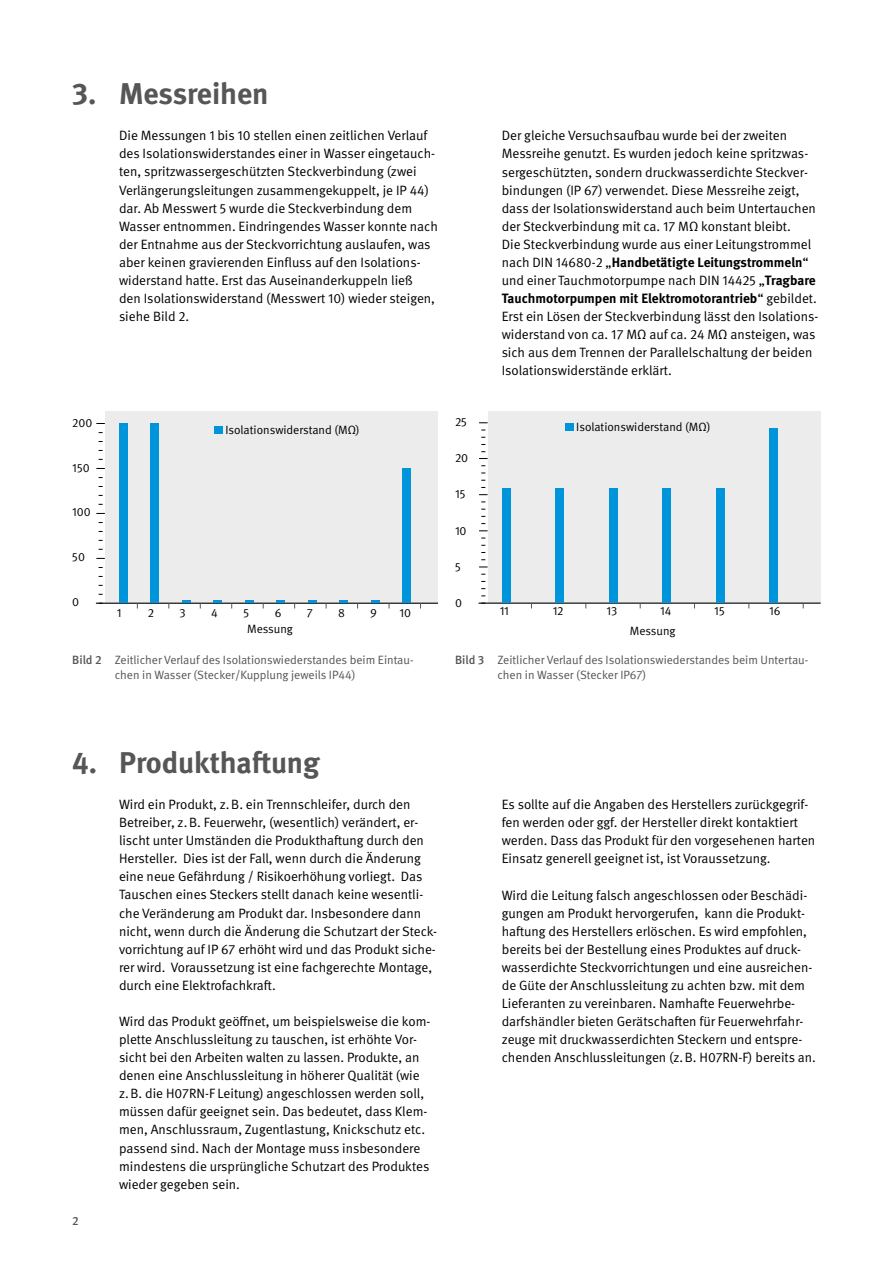
<style>
.page{position:relative;width:893px;height:1263px;background:#fff}
.page>*{position:absolute;margin:0;border:0;box-sizing:border-box;transform-origin:0 0}
.t1{font:700 30px "DGUV Meta";color:#565656}
.t2{font:13.5px/18.1px "DGUV Meta";color:#000}
.t3{font:12px/15px "DGUV Meta";color:#565656}
.t4{font:12px "DGUV Meta";color:#000}
.t5{font:500 12px "DGUV Meta";color:#565656}
.s1{font-weight:700}
.s2{font-weight:500}
</style>
<div class="page">
<div style="left:488px;top:411px;width:333px;height:192px;background:#ececed"></div>
<hr style="left:479px;top:603px;width:342px;height:1px;background:#000">
<div style="left:565px;top:423px;width:9px;height:8px;background:#0095db"></div>
<div style="left:502px;top:488px;width:8px;height:115px;background:#0095db"></div>
<div style="left:662px;top:488px;width:9px;height:115px;background:#0095db"></div>
<div style="left:555px;top:488px;width:9px;height:115px;background:#0095db"></div>
<div style="left:716px;top:488px;width:9px;height:115px;background:#0095db"></div>
<div style="left:609px;top:488px;width:8px;height:115px;background:#0095db"></div>
<div style="left:770px;top:428px;width:8px;height:175px;background:#0095db"></div>
<div style="left:105px;top:411px;width:333px;height:192px;background:#ececed"></div>
<hr style="left:96px;top:603px;width:342px;height:1px;background:#000">
<div style="left:214px;top:426px;width:9px;height:8px;background:#0095db"></div>
<div style="left:119px;top:423px;width:9px;height:180px;background:#0095db"></div>
<div style="left:151px;top:423px;width:8px;height:180px;background:#0095db"></div>
<svg style="left:182px;top:600px;width:8px;height:3px"></svg>
<svg style="left:213px;top:600px;width:9px;height:3px"></svg>
<svg style="left:245px;top:600px;width:8px;height:3px"></svg>
<svg style="left:276px;top:600px;width:9px;height:3px"></svg>
<svg style="left:308px;top:600px;width:8px;height:3px"></svg>
<svg style="left:339px;top:600px;width:9px;height:3px"></svg>
<svg style="left:371px;top:600px;width:8px;height:3px"></svg>
<div style="left:402px;top:468px;width:9px;height:135px;background:#0095db"></div>
<h1 class="t1" style="left:72px;top:76px;width:198px">3. Messreihen</h1>
<p class="t2" style="left:119px;top:127px;width:320px">Die Messungen 1 bis 10 stellen einen zeitlichen Verlauf des Isolationswiderstandes einer in Wasser eingetauch&shy;ten, spritzwassergeschützten Steckverbindung (zwei Verlängerungsleitungen zusammengekuppelt, je IP 44) dar. Ab Messwert 5 wurde die Steckverbindung dem Wasser entnommen. Eindringendes Wasser konnte nach der Entnahme aus der Steckvorrichtung auslaufen, was aber keinen gravierenden Einfluss auf den Isolations&shy;widerstand hatte. Erst das Auseinanderkuppeln ließ den Isolationswiderstand (Messwert 10) wieder steigen, siehe Bild 2.</p>
<p class="t2" style="left:502px;top:127px;width:318px">Der gleiche Versuchsaufbau wurde bei der zweiten Messreihe genutzt. Es wurden jedoch keine spritzwas&shy;sergeschützten, sondern druckwasserdichte Steckver&shy;bindungen (IP 67) verwendet. Diese Messreihe zeigt, dass der Isolationswiderstand auch beim Untertauchen der Steckverbindung mit ca. 17 MΩ konstant bleibt.<br>Die Steckverbindung wurde aus einer Leitungstrommel nach DIN 14680-2 „<span class="s1">Handbetätigte Leitungstrommeln</span>“ und einer Tauchmotorpumpe nach DIN 14425 „<span class="s1">Tragbare Tauchmotorpumpen mit Elektromotorantrieb</span>“ gebildet.<br>Erst ein Lösen der Steckverbindung lässt den Isolations&shy;widerstand von ca. 17 MΩ auf ca. 24 MΩ ansteigen, was sich aus dem Trennen der Parallelschaltung der beiden Isolationswiderstände erklärt.</p>
<p class="t4" style="left:72px;top:416px;width:22px">200</p>
<p class="t4" style="left:72px;top:461px;width:19px">150</p>
<p class="t4" style="left:72px;top:505px;width:20px">100</p>
<p class="t4" style="left:72px;top:550px;width:14px">50</p>
<p class="t4" style="left:72px;top:595px;width:8px">0</p>
<p class="t4" style="left:225px;top:423px;width:136px">Isolationswiderstand (MΩ)</p>
<p class="t4" style="left:117px;top:606px;width:6px">1</p>
<p class="t4" style="left:148px;top:606px;width:8px">2</p>
<p class="t4" style="left:180px;top:606px;width:8px">3</p>
<p class="t4" style="left:211px;top:606px;width:8px">4</p>
<p class="t4" style="left:243px;top:606px;width:7px">5</p>
<p class="t4" style="left:275px;top:606px;width:8px">6</p>
<p class="t4" style="left:307px;top:606px;width:8px">7</p>
<p class="t4" style="left:338px;top:606px;width:8px">8</p>
<p class="t4" style="left:370px;top:606px;width:8px">9</p>
<p class="t4" style="left:399px;top:606px;width:13px">10</p>
<p class="t4" style="left:247px;top:622px;width:47px">Messung</p>
<p class="t4" style="left:455px;top:415px;width:13px">25</p>
<p class="t4" style="left:455px;top:451px;width:15px">20</p>
<p class="t4" style="left:455px;top:487px;width:12px">15</p>
<p class="t4" style="left:455px;top:523px;width:13px">10</p>
<p class="t4" style="left:455px;top:560px;width:7px">5</p>
<p class="t4" style="left:455px;top:596px;width:8px">0</p>
<p class="t4" style="left:576px;top:420px;width:136px">Isolationswiderstand (MΩ)</p>
<p class="t4" style="left:500px;top:604px;width:11px">11</p>
<p class="t4" style="left:553px;top:604px;width:12px">12</p>
<p class="t4" style="left:606px;top:604px;width:12px">13</p>
<p class="t4" style="left:660px;top:604px;width:13px">14</p>
<p class="t4" style="left:714px;top:604px;width:12px">15</p>
<p class="t4" style="left:769px;top:604px;width:13px">16</p>
<p class="t4" style="left:630px;top:624px;width:47px">Messung</p>
<p class="t3" style="left:115px;top:653px;width:300px;text-indent:-43px"><span class="s2">Bild 2</span> Zeitlicher Verlauf des Isolationswiederstandes beim Eintau&shy;chen in Wasser (Stecker/Kupplung jeweils IP44)</p>
<p class="t3" style="left:497px;top:653px;width:312px;text-indent:-43px"><span class="s2">Bild 3</span> Zeitlicher Verlauf des Isolationswiederstandes beim Untertau&shy;chen in Wasser (Stecker IP67)</p>
<h1 class="t1" style="left:72px;top:745px;width:249px">4. Produkthaftung</h1>
<p class="t2" style="left:119px;top:796px;width:320px">Wird ein Produkt, z.B. ein Trennschleifer, durch den Betreiber, z.B. Feuerwehr, (wesentlich) verändert, er&shy;lischt unter Umständen die Produkthaftung durch den Hersteller. Dies ist der Fall, wenn durch die Änderung eine neue Gefährdung / Risikoerhöhung vorliegt. Das Tauschen eines Steckers stellt danach keine wesentli&shy;che Veränderung am Produkt dar. Insbesondere dann nicht, wenn durch die Änderung die Schutzart der Steck&shy;vorrichtung auf IP 67 erhöht wird und das Produkt siche&shy;rer wird. Voraussetzung ist eine fachgerechte Montage, durch eine Elektrofachkraft.</p>
<p class="t2" style="left:119px;top:1012px;width:313px">Wird das Produkt geöffnet, um beispielsweise die kom&shy;plette Anschlussleitung zu tauschen, ist erhöhte Vor&shy;sicht bei den Arbeiten walten zu lassen. Produkte, an denen eine Anschlussleitung in höherer Qualität (wie z.B. die H07RN-F Leitung) angeschlossen werden soll, müssen dafür geeignet sein. Das bedeutet, dass Klem&shy;men, Anschlussraum, Zugentlastung, Knickschutz etc. passend sind. Nach der Montage muss insbesondere mindestens die ursprüngliche Schutzart des Produktes wieder gegeben sein.</p>
<p class="t5" style="left:72px;top:1213px;width:8px">2</p>
<p class="t2" style="left:502px;top:796px;width:315px">Es sollte auf die Angaben des Herstellers zurückgegrif&shy;fen werden oder ggf. der Hersteller direkt kontaktiert werden. Dass das Produkt für den vorgesehenen harten Einsatz generell geeignet ist, ist Voraussetzung.</p>
<p class="t2" style="left:502px;top:886px;width:316px">Wird die Leitung falsch angeschlossen oder Beschädi&shy;gungen am Produkt hervorgerufen, kann die Produkt&shy;haftung des Herstellers erlöschen. Es wird empfohlen, bereits bei der Bestellung eines Produktes auf druck&shy;wasserdichte Steckvorrichtungen und eine ausreichen&shy;de Güte der Anschlussleitung zu achten bzw. mit dem Lieferanten zu vereinbaren. Namhafte Feuerwehrbe&shy;darfshändler bieten Gerätschaften für Feuerwehrfahr&shy;zeuge mit druckwasserdichten Steckern und entspre&shy;chenden Anschlussleitungen (z.B. H07RN-F) bereits an.</p>
</div>
